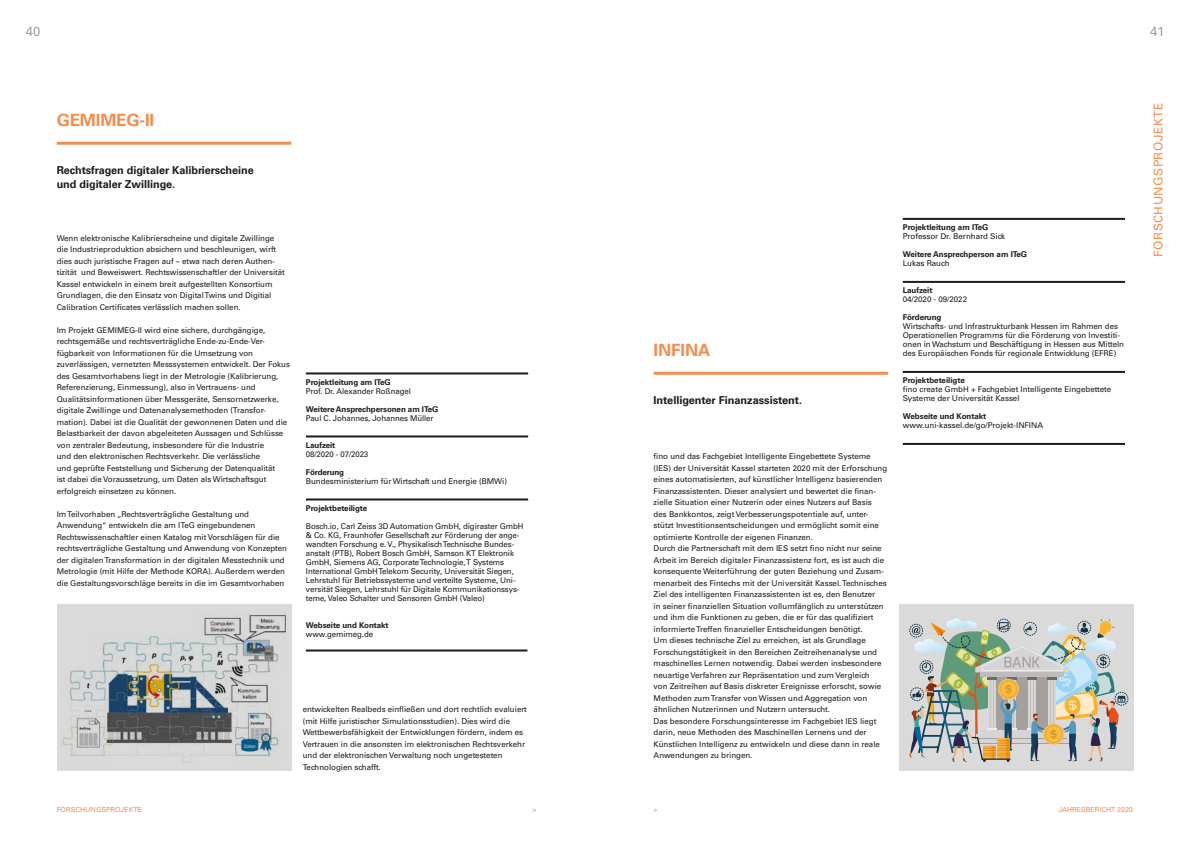
<style>
.page{position:relative;width:1191px;height:842px;background:#fff}
.page>*{position:absolute;margin:0;border:0;box-sizing:border-box;transform-origin:0 0}
.t1{font:700 17px "Univers LT Pro 65";letter-spacing:-.01em;color:#f28e50}
.t2{font:13px "Univers LT Pro 55 Roman";color:#9d9d9d}
.t3{font:12px "Univers LT Pro 55 Roman";letter-spacing:.04em;color:#f28e50}
.t4{font:700 11px/14px "Univers LT Pro 65";letter-spacing:-.005em;color:#1d1d1b}
.t5{font:8px/11.5px "Univers LT Pro 55 Roman";color:#1d1d1b}
.t6{font:700 8px "Univers LT Pro 65";letter-spacing:-.01em;color:#1d1d1b}
.t7{font:7px "Univers LT Pro 55 Roman";color:#f28e50}
</style>
<div class="page">
<hr style="left:57px;top:142px;width:234px;height:3px;background:#f28e50">
<hr style="left:306px;top:372px;width:222px;height:2px;background:#1d1d1b">
<hr style="left:306px;top:435px;width:222px;height:2px;background:#1d1d1b">
<hr style="left:306px;top:498px;width:222px;height:2px;background:#1d1d1b">
<hr style="left:306px;top:649px;width:221px;height:2px;background:#1d1d1b">
<div style="left:57px;top:604px;width:234px;height:167px;background:#dadada"></div>
<img style="left:62px;top:615px;width:224px;height:148px">
<hr style="left:653px;top:372px;width:235px;height:3px;background:#f28e50">
<hr style="left:902px;top:218px;width:223px;height:2px;background:#1d1d1b">
<hr style="left:902px;top:281px;width:223px;height:2px;background:#1d1d1b">
<hr style="left:902px;top:371px;width:223px;height:2px;background:#1d1d1b">
<hr style="left:902px;top:443px;width:223px;height:2px;background:#1d1d1b">
<div style="left:899px;top:604px;width:235px;height:167px;background:#dadada"></div>
<div style="left:1114px;top:692px;width:14px;height:13px;border:1px dashed #153345;border-radius:50%"></div>
<img style="left:909px;top:618px;width:216px;height:144px">
<h2 class="t2" style="left:26px;top:22px;width:16px">40</h2>
<h2 class="t2" style="left:1150px;top:22px;width:16px">41</h2>
<h1 class="t1" style="left:57px;top:108px;width:99px">GEMIMEG-II</h1>
<h3 class="t4" style="left:57px;top:163px;width:198px">Rechtsfragen digitaler Kalibrierscheine und digitaler Zwillinge.</h3>
<p class="t5" style="left:57px;top:232px;width:230px">Wenn elektronische Kalibrierscheine und digitale Zwillinge die Industrieproduktion absichern und beschleunigen, wirft dies auch juristische Fragen auf – etwa nach deren Authen&shy;tizität und Beweiswert. Rechtswissenschaftler der Universität Kassel entwickeln in einem breit aufgestellten Konsortium Grundlagen, die den Einsatz von Digital Twins und Digitial Calibration Certificates verlässlich machen sollen.</p>
<p class="t5" style="left:57px;top:324px;width:235px">Im Projekt GEMIMEG-II wird eine sichere, durchgängige, rechtsgemäße und rechtsverträgliche Ende-zu-Ende-Ver&shy;fügbarkeit von Informationen für die Umsetzung von zuverlässigen, vernetzten Messsystemen entwickelt. Der Fokus des Gesamtvorhabens liegt in der Metrologie (Kalibrierung, Referenzierung, Einmessung), also in Vertrauens- und Qualitätsinformationen über Messgeräte, Sensornetzwerke, digitale Zwillinge und Datenanalysemethoden (Transfor&shy;mation). Dabei ist die Qualität der gewonnenen Daten und die Belastbarkeit der davon abgeleiteten Aussagen und Schlüsse von zentraler Bedeutung, insbesondere für die Industrie<br>und den elektronischen Rechtsverkehr. Die verlässliche<br>und geprüfte Feststellung und Sicherung der Datenqualität<br>ist dabei die Voraussetzung, um Daten als Wirtschaftsgut erfolgreich einsetzen zu können.</p>
<p class="t5" style="left:57px;top:508px;width:232px">Im Teilvorhaben „Rechtsverträgliche Gestaltung und Anwendung“ entwickeln die am ITeG eingebundenen Rechtswissenschaftler einen Katalog mit Vorschlägen für die rechtsverträgliche Gestaltung und Anwendung von Konzepten der digitalen Transformation in der digitalen Messtechnik und Metrologie (mit Hilfe der Methode KORA). Außerdem werden die Gestaltungsvorschläge bereits in die im Gesamtvorhaben</p>
<p class="t6" style="left:306px;top:376px;width:86px">Projektleitung am ITeG</p>
<p class="t5" style="left:306px;top:385px;width:107px">Prof. Dr. Alexander Roßnagel</p>
<p class="t6" style="left:306px;top:403px;width:134px">Weitere Ansprechpersonen am ITeG</p>
<p class="t5" style="left:306px;top:412px;width:129px">Paul C. Johannes, Johannes Müller</p>
<p class="t6" style="left:306px;top:439px;width:31px">Laufzeit</p>
<p class="t5" style="left:306px;top:448px;width:64px">08/2020 - 07/2023</p>
<p class="t6" style="left:306px;top:466px;width:40px">Förderung</p>
<p class="t5" style="left:306px;top:475px;width:203px">Bundesministerium für Wirtschaft und Energie (BMWi)</p>
<p class="t6" style="left:306px;top:502px;width:63px">Projektbeteiligte</p>
<p class="t5" style="left:306px;top:521px;width:219px;line-height:9px">Bosch.io, Carl Zeiss 3D Automation GmbH, digiraster GmbH &amp; Co. KG, Fraunhofer Gesellschaft zur Förderung der ange&shy;wandten Forschung e. V., Physikalisch Technische Bundes&shy;anstalt (PTB), Robert Bosch GmbH, Samson KT Elektronik GmbH, Siemens AG, Corporate Technologie, T Systems International GmbH Telekom Security, Universität Siegen, Lehrstuhl für Betriebssysteme und verteilte Systeme, Uni&shy;versität Siegen, Lehrstuhl für Digitale Kommunikationssys&shy;teme, Valeo Schalter und Sensoren GmbH (Valeo)</p>
<p class="t6" style="left:306px;top:619px;width:84px">Webseite und Kontakt</p>
<p class="t5" style="left:306px;top:628px;width:69px">www.gemimeg.de</p>
<p class="t5" style="left:303px;top:703px;width:226px">entwickelten Realbeds einfließen und dort rechtlich evaluiert (mit Hilfe juristischer Simulationsstudien). Dies wird die Wettbewerbsfähigkeit der Entwicklungen fördern, indem es Vertrauen in die ansonsten im elektronischen Rechtsverkehr und der elektronischen Verwaltung noch ungetesteten Technologien schafft.</p>
<h1 class="t1" style="left:653px;top:338px;width:58px">INFINA</h1>
<h3 class="t4" style="left:653px;top:393px;width:150px">Intelligenter Finanzassistent.</h3>
<p class="t5" style="left:653px;top:450px;width:235px">fino und das Fachgebiet Intelligente Eingebettete Systeme (IES) der Universität Kassel starteten 2020 mit der Erforschung eines automatisierten, auf künstlicher Intelligenz basierenden Finanzassistenten. Dieser analysiert und bewertet die finan&shy;zielle Situation einer Nutzerin oder eines Nutzers auf Basis<br>des Bankkontos, zeigt Verbesserungspotentiale auf, unter&shy;stützt Investitionsentscheidungen und ermöglicht somit eine optimierte Kontrolle der eigenen Finanzen.<br>Durch die Partnerschaft mit dem IES setzt fino nicht nur seine Arbeit im Bereich digitaler Finanzassistenz fort, es ist auch die konsequente Weiterführung der guten Beziehung und Zusam&shy;menarbeit des Fintechs mit der Universität Kassel. Technisches Ziel des intelligenten Finanzassistenten ist es, den Benutzer<br>in seiner finanziellen Situation vollumfänglich zu unterstützen und ihm die Funktionen zu geben, die er für das qualifiziert informierte Treffen finanzieller Entscheidungen benötigt.<br>Um dieses technische Ziel zu erreichen, ist als Grundlage Forschungstätigkeit in den Bereichen Zeitreihenanalyse und maschinelles Lernen notwendig. Dabei werden insbesondere neuartige Verfahren zur Repräsentation und zum Vergleich<br>von Zeitreihen auf Basis diskreter Ereignisse erforscht, sowie Methoden zum Transfer von Wissen und Aggregation von ähnlichen Nutzerinnen und Nutzern untersucht.<br>Das besondere Forschungsinteresse im Fachgebiet IES liegt darin, neue Methoden des Maschinellen Lernens und der Künstlichen Intelligenz zu entwickeln und diese dann in reale Anwendungen zu bringen.</p>
<p class="t6" style="left:902px;top:222px;width:87px">Projektleitung am ITeG</p>
<p class="t5" style="left:902px;top:230px;width:104px">Professor Dr. Bernhard Sick</p>
<p class="t6" style="left:902px;top:249px;width:126px">Weitere Ansprechperson am ITeG</p>
<p class="t5" style="left:902px;top:257px;width:48px">Lukas Rauch</p>
<p class="t6" style="left:902px;top:285px;width:31px">Laufzeit</p>
<p class="t5" style="left:902px;top:293px;width:66px">04/2020 - 09/2022</p>
<p class="t6" style="left:902px;top:312px;width:40px">Förderung</p>
<p class="t5" style="left:902px;top:322px;width:223px;line-height:9px">Wirtschafts- und Infrastrukturbank Hessen im Rahmen des Operationellen Programms für die Förderung von Investiti&shy;onen in Wachstum und Beschäftigung in Hessen aus Mitteln des Europäischen Fonds für regionale Entwicklung (EFRE)</p>
<p class="t6" style="left:902px;top:375px;width:63px">Projektbeteiligte</p>
<p class="t5" style="left:902px;top:385px;width:210px;line-height:9px">fino create GmbH + Fachgebiet Intelligente Eingebettete<br>Systeme der Universität Kassel</p>
<p class="t6" style="left:902px;top:411px;width:85px">Webseite und Kontakt</p>
<p class="t5" style="left:902px;top:419px;width:142px">www.uni-kassel.de/go/Projekt-INFINA</p>
<p class="t7" style="left:57px;top:805px;width:87px">FORSCHUNGSPROJEKTE</p>
<p class="t7" style="left:532px;top:805px;width:6px">&gt;</p>
<p class="t7" style="left:653px;top:805px;width:6px">&gt;</p>
<p class="t7" style="left:1058px;top:805px;width:76px">JAHRESBERICHT 2020</p>
<h3 class="t3" style="left:1150px;top:257px;width:156px;rotate:-90deg">FORSCHUNGSPROJEKTE</h3>
</div>
